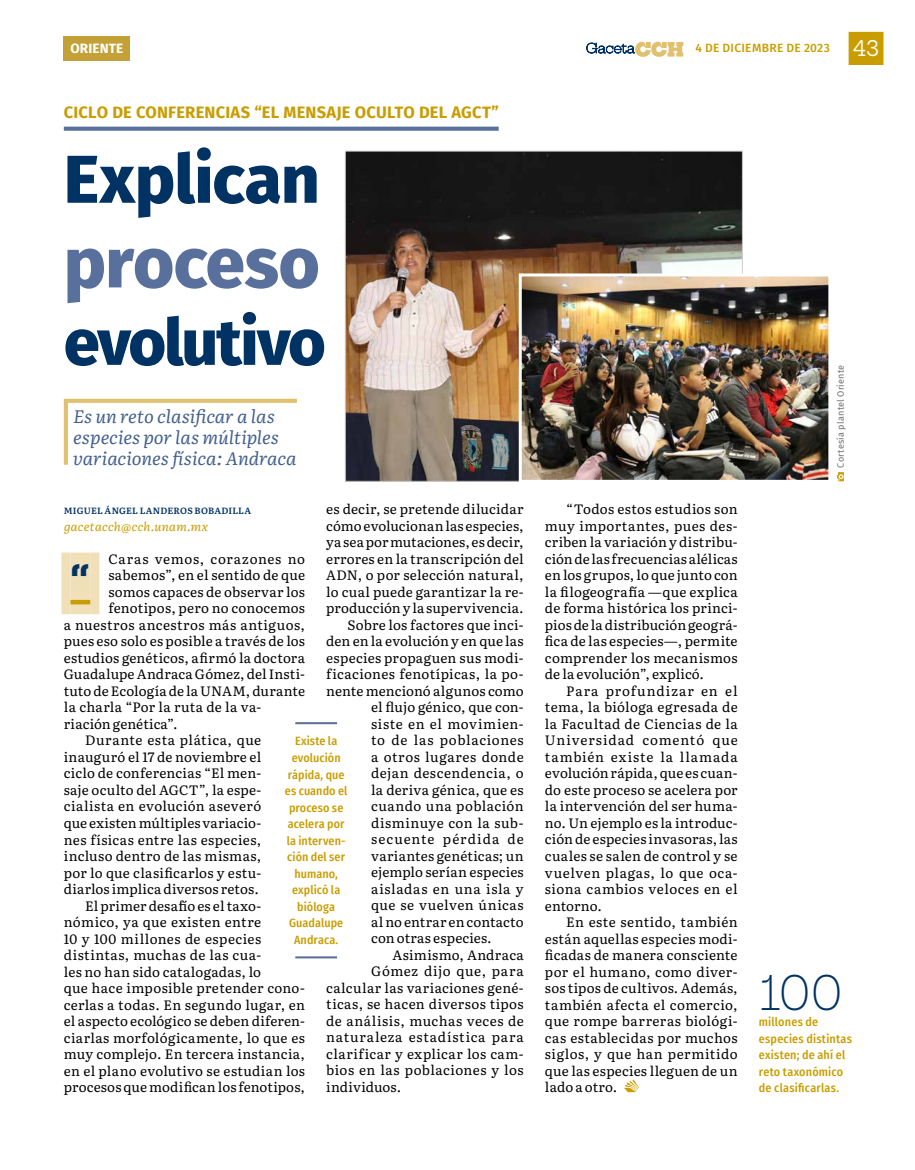
<style>
.page{position:relative;width:915px;height:1170px;background:#fff}
.page>*{position:absolute;margin:0;border:0;box-sizing:border-box;transform-origin:0 0}
.t1{font:800 70.5px "Fira Sans";letter-spacing:-.01em;color:#5a709c}
.t2{font:800 67.5px "Fira Sans";letter-spacing:-.005em;color:#003263}
.t3{font:800 64.5px "Fira Sans";letter-spacing:-.03em;color:#003263}
.t4{font:300 46.5px "Hepta Slab";color:#003263}
.t5{font:800 35.4px "Hepta Slab";color:#003263}
.t6{font:italic 18px/20.7px "Literata 18 pt";color:#425f8d}
.t7{font:700 16.5px "Fira Sans";letter-spacing:.01em;color:#c99d00}
.t8{font:13.5px/16.5px "Literata 18 pt";letter-spacing:.02em;color:#000;text-align:justify}
.t9{font:13.5px "Literata 18 pt";letter-spacing:.04em;color:#000}
.t10{font:13.5px "Literata 18 pt";color:#000}
.t11{font:13.5px "Literata 18 pt";letter-spacing:.045em;color:#000}
.t12{font:13.5px "Literata 18 pt";letter-spacing:.055em;color:#000}
.t13{font:13.5px "Literata 18 pt";letter-spacing:.06em;color:#000}
.t14{font:13.5px "Literata 18 pt";letter-spacing:.05em;color:#000}
.t15{font:13.5px "Literata 18 pt";letter-spacing:.075em;color:#000}
.t16{font:700 13.5px "Fira Sans";letter-spacing:.01em;color:#fff}
.t17{font:500 12px/16.5px "Fira Sans Condensed";letter-spacing:.01em;color:#c99d00}
.t18{font:italic 12px "Literata 18 pt";color:#c99d00}
.t19{font:500 12px "Fira Sans";letter-spacing:.025em;color:#c99d00}
.t20{font:600 9px "Literata 18 pt";letter-spacing:.02em;color:#003263}
.t21{font:9px "Fira Sans";letter-spacing:.025em;color:#706f6f}
.s1{font-family:"Hepta Slab";font-weight:400;font-size:21px;color:#fff}
</style>
<div class="page">
<img style="left:347px;top:153px;width:393px;height:326px">
<img style="left:522px;top:277px;width:305px;height:202px">
<div style="left:518px;top:273px;width:313px;height:210px;border:3px solid #fff"></div>
<svg style="left:837px;top:472px;width:6px;height:9px"></svg>
<svg style="left:64px;top:127px;width:434px;height:4px;background:#6478a2"></svg>
<svg style="left:63px;top:398px;width:234px;height:67px"></svg>
<div style="left:61px;top:552px;width:9px;height:62px;background:#f1dfb8"></div>
<div style="left:70px;top:552px;width:20px;height:62px;background:#f1dfb8"></div>
<div style="left:90px;top:552px;width:9px;height:62px;background:#f1dfb8"></div>
<hr style="left:70px;top:600px;width:20px;height:4px;background:#c99d00">
<hr style="left:295px;top:722px;width:42px;height:2px;background:#5a709c">
<hr style="left:295px;top:956px;width:42px;height:2px;background:#5a709c">
<svg style="left:624px;top:1079px;width:14px;height:13px"></svg>
<svg style="left:586px;top:41px;width:97px;height:16px"></svg>
<div style="left:848px;top:32px;width:35px;height:33px;background:#c99d00"></div>
<div style="left:64px;top:36px;width:66px;height:24px;background:#c3a136"></div>
<p class="t16" style="left:70px;top:37px;width:54px">ORIENTE</p>
<p class="t19" style="left:695px;top:39px;width:185px">4 DE DICIEMBRE DE 2023 <span class="s1">43</span></p>
<p class="t7" style="left:64px;top:98px;width:436px">CICLO DE CONFERENCIAS “EL MENSAJE OCULTO DEL AGCT”</p>
<h2 class="t2" style="left:64px;top:120px;width:257px">Explican</h2>
<h1 class="t1" style="left:64px;top:201px;width:257px">proceso</h1>
<h3 class="t3" style="left:64px;top:286px;width:263px">evolutivo</h3>
<h3 class="t6" style="left:73px;top:405px;width:227px">Es un reto clasificar a las especies por las múltiples variaciones física: Andraca</h3>
<p class="t20" style="left:64px;top:504px;width:189px">MIGUEL ÁNGEL LANDEROS BOBADILLA</p>
<p class="t18" style="left:64px;top:517px;width:147px">gacetacch@cch.unam.mx</p>
<h3 class="t5" style="left:70px;top:549px;width:21px">“</h3>
<p class="t8" style="left:326px;top:500px;width:199px">es decir, se pretende dilucidar</p>
<p class="t8" style="left:326px;top:516px;width:199px">cómo evolucionan las especies,</p>
<p class="t8" style="left:326px;top:533px;width:199px">ya sea por mutaciones, es decir,</p>
<p class="t8" style="left:326px;top:549px;width:199px">errores en la transcripción del</p>
<p class="t8" style="left:326px;top:566px;width:199px">ADN, o por selección natural,</p>
<p class="t8" style="left:326px;top:582px;width:199px">lo cual puede garantizar la re-</p>
<p class="t8" style="left:326px;top:599px;width:199px">producción y la supervivencia.</p>
<p class="t8" style="left:347px;top:615px;width:177px">Sobre los factores que inci-</p>
<p class="t10" style="left:326px;top:631px;width:199px">den en la evolución y en que las</p>
<p class="t8" style="left:326px;top:648px;width:199px">especies propaguen sus modi-</p>
<p class="t8" style="left:326px;top:665px;width:199px">ficaciones fenotípicas, la po-</p>
<p class="t10" style="left:326px;top:680px;width:199px">nente mencionó algunos como</p>
<p class="t8" style="left:371px;top:698px;width:154px">el flujo génico, que con-</p>
<p class="t11" style="left:371px;top:713px;width:154px">siste en el movimien-</p>
<p class="t12" style="left:371px;top:730px;width:154px">to de las poblaciones</p>
<p class="t9" style="left:371px;top:746px;width:154px">a otros lugares donde</p>
<p class="t8" style="left:371px;top:764px;width:154px">dejan descendencia, o</p>
<p class="t8" style="left:371px;top:780px;width:154px">la deriva génica, que es</p>
<p class="t8" style="left:371px;top:797px;width:154px">cuando una población</p>
<p class="t9" style="left:371px;top:812px;width:154px">disminuye con la sub-</p>
<p class="t15" style="left:371px;top:829px;width:154px">secuente pérdida de</p>
<p class="t8" style="left:371px;top:846px;width:154px">variantes genéticas; un</p>
<p class="t8" style="left:371px;top:863px;width:154px">ejemplo serían especies</p>
<p class="t14" style="left:371px;top:878px;width:154px">aisladas en una isla y</p>
<p class="t8" style="left:371px;top:896px;width:154px">que se vuelven únicas</p>
<p class="t8" style="left:371px;top:912px;width:154px">al no entrar en contacto</p>
<p class="t8" style="left:371px;top:929px;width:122px">con otras especies.</p>
<p class="t8" style="left:392px;top:945px;width:133px">Asimismo, Andraca</p>
<p class="t11" style="left:371px;top:961px;width:154px">Gómez dijo que, para</p>
<p class="t8" style="left:326px;top:978px;width:199px">calcular las variaciones gené-</p>
<p class="t8" style="left:326px;top:995px;width:199px">ticas, se hacen diversos tipos</p>
<p class="t9" style="left:326px;top:1010px;width:199px">de análisis, muchas veces de</p>
<p class="t13" style="left:326px;top:1027px;width:199px">naturaleza estadística para</p>
<p class="t9" style="left:326px;top:1043px;width:199px">clarificar y explicar los cam-</p>
<p class="t8" style="left:326px;top:1061px;width:199px">bios en las poblaciones y los</p>
<p class="t10" style="left:326px;top:1076px;width:76px">individuos.</p>
<p class="t12" style="left:108px;top:548px;width:198px">Caras vemos, corazones no</p>
<p class="t8" style="left:108px;top:566px;width:198px">sabemos”, en el sentido de que</p>
<p class="t8" style="left:108px;top:582px;width:198px">somos capaces de observar los</p>
<p class="t8" style="left:108px;top:599px;width:198px">fenotipos, pero no conocemos</p>
<p class="t8" style="left:64px;top:615px;width:242px">a nuestros ancestros más antiguos,</p>
<p class="t8" style="left:64px;top:632px;width:242px">pues eso solo es posible a través de los</p>
<p class="t8" style="left:64px;top:648px;width:242px">estudios genéticos, afirmó la doctora</p>
<p class="t8" style="left:64px;top:665px;width:242px">Guadalupe Andraca Gómez, del Insti-</p>
<p class="t8" style="left:64px;top:681px;width:242px">tuto de Ecología de la UNAM, durante</p>
<p class="t8" style="left:64px;top:698px;width:199px">la charla “Por la ruta de la va-</p>
<p class="t8" style="left:64px;top:714px;width:115px">riación genética”.</p>
<p class="t11" style="left:85px;top:730px;width:177px">Durante esta plática, que</p>
<p class="t8" style="left:64px;top:747px;width:199px">inauguró el 17 de noviembre el</p>
<p class="t8" style="left:64px;top:764px;width:199px">ciclo de conferencias “El men-</p>
<p class="t8" style="left:64px;top:780px;width:199px">saje oculto del AGCT”, la espe-</p>
<p class="t8" style="left:64px;top:797px;width:199px">cialista en evolución aseveró</p>
<p class="t8" style="left:64px;top:813px;width:199px">que existen múltiples variacio-</p>
<p class="t8" style="left:64px;top:830px;width:199px">nes físicas entre las especies,</p>
<p class="t8" style="left:64px;top:846px;width:199px">incluso dentro de las mismas,</p>
<p class="t8" style="left:64px;top:863px;width:199px">por lo que clasificarlos y estu-</p>
<p class="t8" style="left:64px;top:879px;width:196px">diarlos implica diversos retos.</p>
<p class="t8" style="left:85px;top:896px;width:177px">El primer desafío es el taxo-</p>
<p class="t8" style="left:64px;top:912px;width:199px">nómico, ya que existen entre</p>
<p class="t9" style="left:64px;top:928px;width:199px">10 y 100 millones de especies</p>
<p class="t8" style="left:64px;top:945px;width:199px">distintas, muchas de las cua-</p>
<p class="t8" style="left:64px;top:962px;width:199px">les no han sido catalogadas, lo</p>
<p class="t8" style="left:64px;top:978px;width:242px">que hace imposible pretender cono-</p>
<p class="t8" style="left:64px;top:995px;width:242px">cerlas a todas. En segundo lugar, en</p>
<p class="t8" style="left:64px;top:1011px;width:242px">el aspecto ecológico se deben diferen-</p>
<p class="t8" style="left:64px;top:1028px;width:242px">ciarlas morfológicamente, lo que es</p>
<p class="t8" style="left:64px;top:1044px;width:242px">muy complejo. En tercera instancia,</p>
<p class="t8" style="left:64px;top:1061px;width:242px">en el plano evolutivo se estudian los</p>
<p class="t8" style="left:64px;top:1077px;width:242px">procesos que modifican los fenotipos,</p>
<p class="t17" style="left:285px;top:732px;width:64px;text-align:center">Existe la evolución rápida, que es cuando el proceso se acelera por la interven&shy;ción del ser humano, explicó la bióloga<br>Guadalupe<br>Andraca.</p>
<p class="t8" style="left:544px;top:500px;width:194px;text-indent:21px">“Todos estos estudios son muy importantes, pues des&shy;criben la variación y distribu&shy;ción de las frecuencias alélicas en los grupos, lo que junto con la filogeografía —que explica de forma histórica los princi&shy;pios de la distribución geográ&shy;fica de las especies—, permite comprender los mecanismos de la evolución”, explicó.</p>
<p class="t8" style="left:544px;top:681px;width:194px;text-indent:21px">Para profundizar en el tema, la bióloga egresada de la Facultad de Ciencias de la Universidad comentó que también existe la llamada evolución rápida, que es cuan&shy;do este proceso se acelera por la intervención del ser huma&shy;no. Un ejemplo es la introduc&shy;ción de especies invasoras, las cuales se salen de control y se vuelven plagas, lo que oca&shy;siona cambios veloces en el entorno.</p>
<p class="t8" style="left:544px;top:912px;width:194px;text-indent:21px">En este sentido, también están aquellas especies modi&shy;ficadas de manera consciente por el humano, como diver&shy;sos tipos de cultivos. Además, también afecta el comercio, que rompe barreras biológi&shy;cas establecidas por muchos siglos, y que han permitido que las especies lleguen de un lado a otro.</p>
<p class="t21" style="left:833px;top:467px;width:104px;rotate:-90deg">Cortesía plantel Oriente</p>
<h3 class="t4" style="left:758px;top:953px;width:85px">100</h3>
<p class="t17" style="left:758px;top:1013px;width:95px">millones de especies distintas existen; de ahí el reto taxonómico de clasificarlas.</p>
</div>
